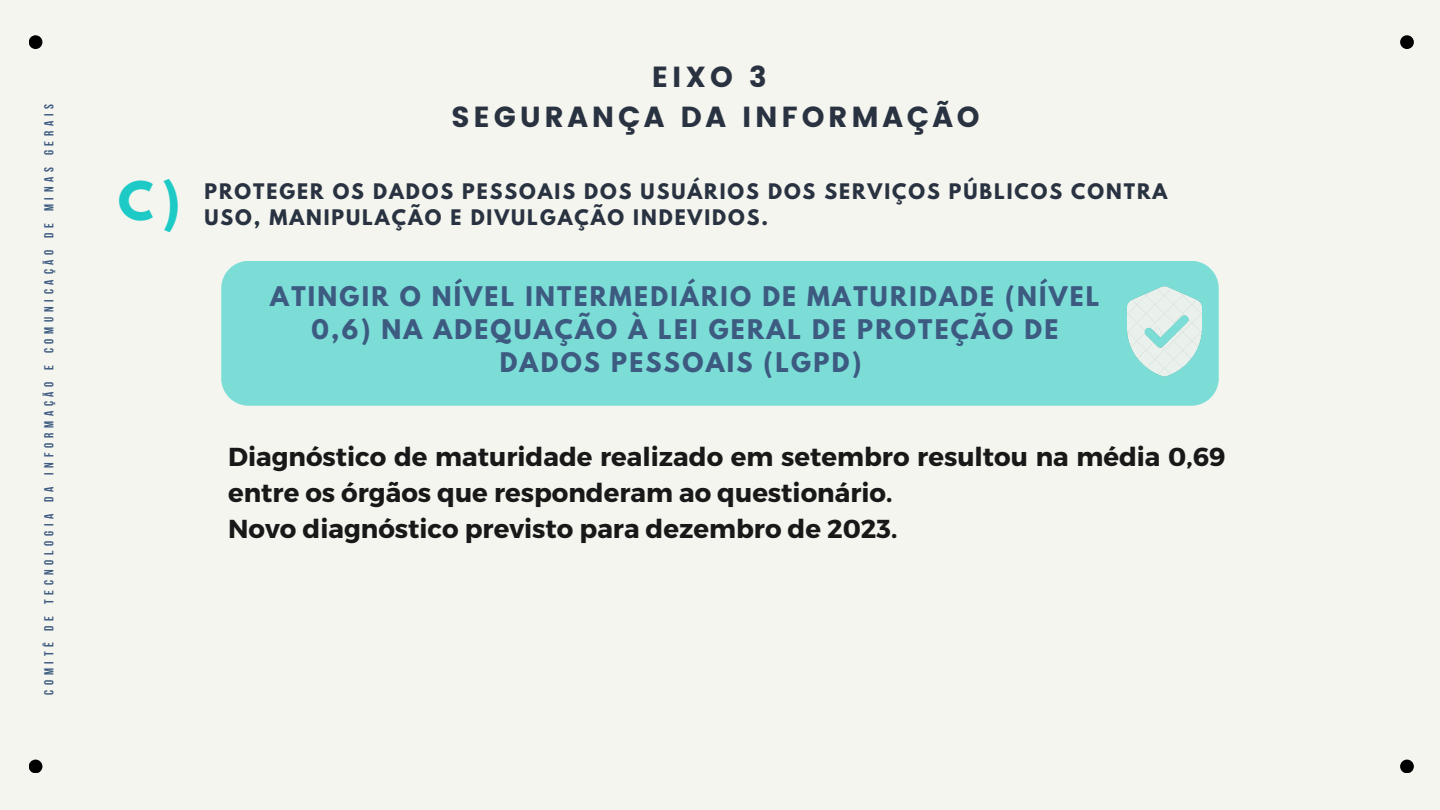
<style>
.page{position:relative;width:1440px;height:810px;background:#f5f5ef}
.page>*{position:absolute;margin:0;border:0;box-sizing:border-box;transform-origin:0 0}
.t1{font:700 47px "League Spartan";color:#1dcac5}
.t2{font:29px "Poppins";letter-spacing:.125em;color:#293241}
.t3{font:700 26px/36px "Montserrat";color:#000}
.t4{font:700 24px/33px "League Spartan";letter-spacing:.095em;color:#3d5b81;text-align:center}
.t5{font:700 19px "League Spartan";letter-spacing:.1em;color:#293241}
.t6{font:700 13px "Bebas Neue";letter-spacing:.37em;color:#3d5b81}
</style>
<div class="page">
<div style="left:1400px;top:760px;width:14px;height:13px;background:#000;border-radius:50%"></div>
<div style="left:1400px;top:35px;width:14px;height:14px;background:#000;border-radius:50%"></div>
<div style="left:29px;top:760px;width:13px;height:13px;background:#000;border-radius:50%"></div>
<div style="left:29px;top:35px;width:13px;height:14px;background:#000;border-radius:50%"></div>
<div style="left:221px;top:261px;width:998px;height:145px;background:#7cddd7"></div>
<img style="left:1128px;top:286px;width:74px;height:91px">
<p class="t6" style="left:44px;top:695px;width:593px;rotate:-90deg">COMITÊ DE TECNOLOGIA DA INFORMAÇÃO E COMUNICAÇÃO DE MINAS GERAIS</p>
<p class="t1" style="left:118px;top:177px;width:64px">C)</p>
<p class="t2" style="left:652px;top:60px;width:116px">EIXO 3</p>
<p class="t2" style="left:451px;top:100px;width:530px">SEGURANÇA DA INFORMAÇÃO</p>
<p class="t5" style="left:204px;top:182px;width:965px">PROTEGER OS DADOS PESSOAIS DOS USUÁRIOS DOS SERVIÇOS PÚBLICOS CONTRA</p>
<p class="t5" style="left:204px;top:208px;width:565px">USO, MANIPULAÇÃO E DIVULGAÇÃO INDEVIDOS.</p>
<p class="t4" style="left:270px;top:283px;width:831px">ATINGIR O NÍVEL INTERMEDIÁRIO DE MATURIDADE (NÍVEL<br>0,6) NA ADEQUAÇÃO À LEI GERAL DE PROTEÇÃO DE<br>DADOS PESSOAIS (LGPD)</p>
<p class="t3" style="left:228px;top:438px;width:999px">Diagnóstico de maturidade realizado em setembro resultou na média 0,69 entre os órgãos que responderam ao questionário.<br>Novo diagnóstico previsto para dezembro de 2023.</p>
</div>
